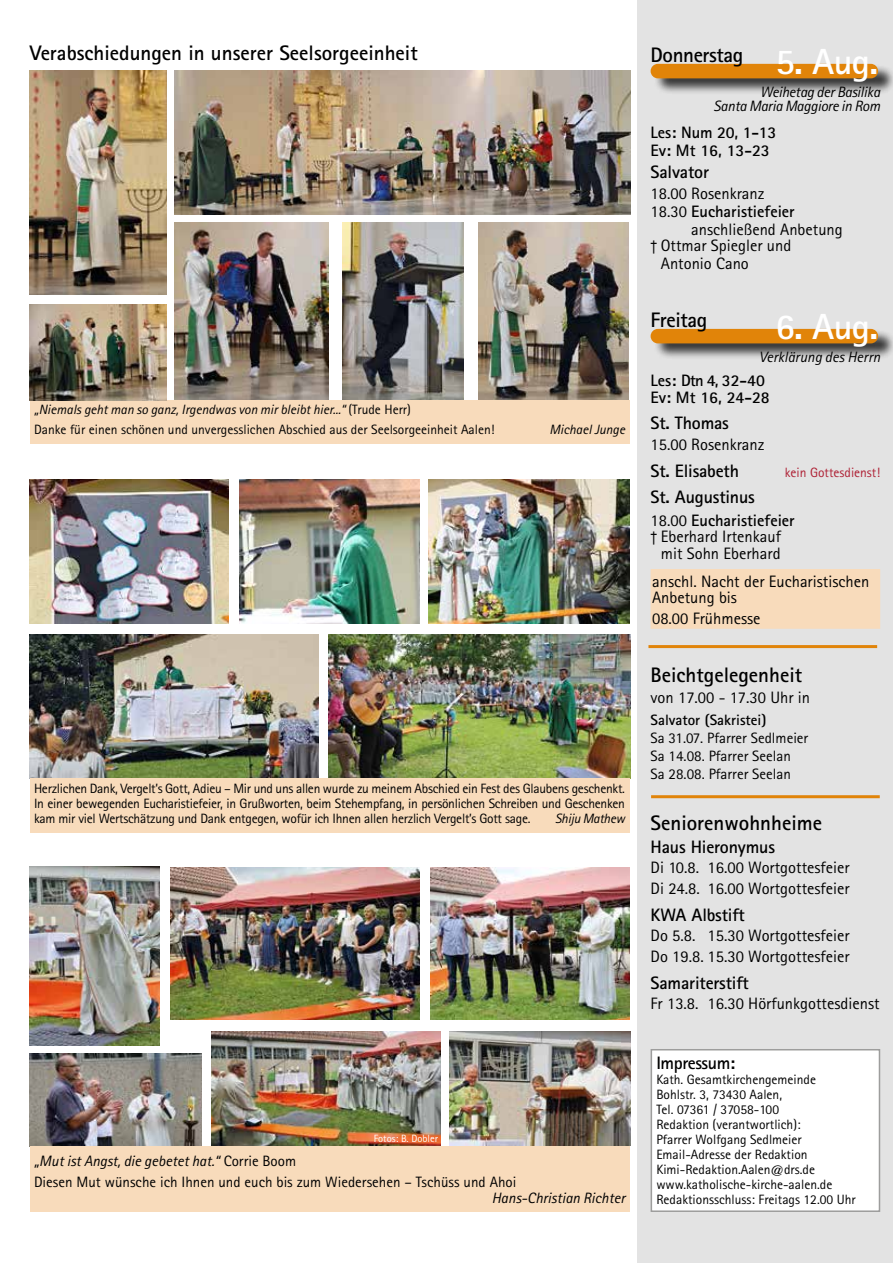
<style>
.page{position:relative;width:893px;height:1263px;background:#fff}
.page>*{position:absolute;margin:0;border:0;box-sizing:border-box;transform-origin:0 0}
.t1{font:700 36.3px "Rotis Sans Serif";color:#fff}
.t2{font:700 21px "Rotis Sans Serif";color:#000}
.t3{font:700 21px "Rotis Sans Serif";letter-spacing:-.02em;color:#000}
.t4{font:700 18px "Rotis Sans Serif";letter-spacing:-.01em;color:#000}
.t5{font:16.5px/20.7px "Rotis Sans Serif";color:#000}
.t6{font:700 16.5px/18px "Rotis Sans Serif";color:#000}
.t7{font:15px/18px "Rotis Sans Serif";color:#000}
.t8{font:italic 15px/14.5px "Rotis Sans Serif";letter-spacing:-.02em;color:#000;text-align:right}
.t9{font:italic 15px "Rotis Sans Serif";color:#000}
.t10{font:700 15px "Rotis Sans Serif";color:#000}
.t11{font:13.5px/15px "Rotis Sans Serif";color:#000}
.t12{font:13.5px "Rotis Sans Serif";color:#ae2034}
.t13{font:italic 13.5px "Rotis Sans Serif";color:#000}
.t14{font:italic 13.5px "Rotis Sans Serif";letter-spacing:-.02em;color:#000}
.t15{font:10.5px "Rotis Sans Serif";color:#fff}
.s1{font-style:italic}
.s2{font-size:36.3px;color:#fff}
.s3{font-weight:400}
.s4{font-family:"Arial Narrow";font-size:15px}
</style>
<div class="page">
<div style="left:638px;top:0;width:255px;height:1263px;background:#e3e3e3"></div>
<div style="left:653px;top:64px;width:240px;height:31px;background:#000;opacity:.75"></div>
<div style="left:651px;top:64px;width:227px;height:14px;background:#e18409;border-radius:7px"></div>
<div style="left:653px;top:329px;width:240px;height:31px;background:#000;opacity:.75"></div>
<div style="left:651px;top:329px;width:227px;height:14px;background:#e18409;border-radius:7px"></div>
<div style="left:651px;top:570px;width:228px;height:58px;background:#f8dbbb"></div>
<div style="left:651px;top:569px;width:229px;height:60px;border:2px solid #f8dbbb"></div>
<hr style="left:651px;top:795px;width:229px;height:3px;background:#e18409">
<div style="left:651px;top:1050px;width:228px;height:161px;background:#fff"></div>
<div style="left:651px;top:1049px;width:229px;height:163px;border:2px solid #9d9d9c"></div>
<hr style="left:648px;top:645px;width:229px;height:3px;background:#e18409">
<img style="left:175px;top:71px;width:455px;height:144px">
<img style="left:343px;top:223px;width:121px;height:177px">
<img style="left:175px;top:223px;width:154px;height:177px">
<img style="left:478px;top:223px;width:151px;height:177px">
<img style="left:30px;top:71px;width:136px;height:223px">
<div style="left:30px;top:400px;width:599px;height:43px;background:#f8dbbb"></div>
<img style="left:30px;top:304px;width:136px;height:96px">
<img style="left:30px;top:480px;width:198px;height:144px">
<img style="left:30px;top:634px;width:289px;height:144px">
<img style="left:429px;top:480px;width:200px;height:144px">
<img style="left:239px;top:480px;width:180px;height:144px">
<img style="left:328px;top:634px;width:302px;height:144px">
<div style="left:30px;top:778px;width:599px;height:54px;background:#f8dbbb"></div>
<img style="left:30px;top:867px;width:130px;height:178px">
<img style="left:211px;top:1031px;width:229px;height:115px">
<img style="left:430px;top:868px;width:199px;height:152px">
<img style="left:450px;top:1031px;width:181px;height:115px">
<img style="left:171px;top:868px;width:248px;height:152px">
<img style="left:30px;top:1053px;width:172px;height:93px">
<div style="left:30px;top:1146px;width:599px;height:65px;background:#f8dbbb"></div>
<h2 class="t2" style="left:30px;top:39px;width:390px">Verabschiedungen in unserer Seelsorgeeinheit</h2>
<p class="t11" style="left:34px;top:400px;width:462px;line-height:19.2px"><span class="s1">„Niemals geht man so ganz, Irgendwas von mir bleibt hier...“</span> (Trude Herr)<br>Danke für einen schönen und unvergesslichen Abschied aus der Seelsorgeeinheit Aalen!</p>
<p class="t13" style="left:549px;top:421px;width:77px">Michael Junge</p>
<p class="t11" style="left:34px;top:781px;width:593px;text-align:justify">Herzlichen Dank, Vergelt’s Gott, Adieu – Mir und uns allen wurde zu meinem Abschied ein Fest des Glaubens geschenkt.<br>In einer bewegenden Eucharistiefeier, in Grußworten, beim Stehempfang, in persönlichen Schreiben und Geschenken kam mir viel Wertschätzung und Dank entgegen, wofür ich Ihnen allen herzlich Vergelt’s Gott sage.</p>
<p class="t14" style="left:555px;top:810px;width:72px">Shiju Mathew</p>
<p class="t15" style="left:374px;top:1132px;width:66px">Fotos: B. Dobler</p>
<p class="t7" style="left:34px;top:1150px;width:484px;line-height:20.7px"><span class="s1">„Mut ist Angst, die gebetet hat.“</span> Corrie Boom<br>Diesen Mut wünsche ich Ihnen und euch bis zum Wiedersehen – Tschüss und Ahoi</p>
<p class="t9" style="left:492px;top:1189px;width:135px">Hans-Christian Richter</p>
<h2 class="t3" style="left:651px;top:42px;width:229px">Donnerstag <span class="s2">5. Aug.</span></h2>
<p class="t8" style="left:714px;top:84px;width:168px">Weihetag der Basilika<br>Santa Maria Maggiore in Rom</p>
<p class="t6" style="left:651px;top:123px;width:127px">Les: Num 20, 1-13<br>Ev: Mt 16, 13-23</p>
<h3 class="t4" style="left:651px;top:160px;width:60px">Salvator</h3>
<p class="t5" style="left:651px;top:183px;width:115px">18.00 Rosenkranz</p>
<p class="t6" style="left:651px;top:202px;width:146px"><span class="s3">18.30</span> Eucharistiefeier</p>
<p class="t5" style="left:691px;top:219px;width:153px">anschließend Anbetung</p>
<p class="t5" style="left:661px;top:236px;width:132px;line-height:18px;text-indent:-10px"><span class="s4">†</span> Ottmar Spiegler und<br>Antonio Cano</p>
<h2 class="t3" style="left:651px;top:307px;width:58px">Freitag</h2>
<h1 class="t1" style="left:775px;top:304px;width:104px">6. Aug.</h1>
<p class="t9" style="left:759px;top:348px;width:123px">Verklärung des Herrn</p>
<p class="t6" style="left:651px;top:372px;width:121px;line-height:16.5px">Les: Dtn 4, 32-40<br>Ev: Mt 16, 24-28</p>
<h3 class="t4" style="left:651px;top:412px;width:80px">St. Thomas</h3>
<p class="t5" style="left:651px;top:434px;width:115px">15.00 Rosenkranz</p>
<h3 class="t4" style="left:651px;top:459px;width:90px">St. Elisabeth</h3>
<p class="t12" style="left:785px;top:464px;width:97px">kein Gottesdienst!</p>
<h3 class="t4" style="left:651px;top:486px;width:106px">St. Augustinus</h3>
<p class="t6" style="left:651px;top:511px;width:146px"><span class="s3">18.00</span> Eucharistiefeier</p>
<p class="t5" style="left:651px;top:526px;width:132px"><span class="s4">†</span> Eberhard Irtenkauf</p>
<p class="t5" style="left:661px;top:542px;width:121px">mit Sohn Eberhard</p>
<p class="t5" style="left:652px;top:573px;width:219px;line-height:16.5px">anschl. Nacht der Eucharistischen<br>Anbetung bis</p>
<p class="t5" style="left:652px;top:608px;width:110px">08.00 Frühmesse</p>
<h2 class="t2" style="left:651px;top:662px;width:153px">Beichtgelegenheit</h2>
<p class="t5" style="left:651px;top:687px;width:161px">von 17.00 - 17.30 Uhr in</p>
<p class="t10" style="left:651px;top:711px;width:117px">Salvator (Sakristei)</p>
<p class="t7" style="left:651px;top:729px;width:159px">Sa 31.07. Pfarrer Sedlmeier<br>Sa 14.08. Pfarrer Seelan<br>Sa 28.08. Pfarrer Seelan</p>
<h2 class="t2" style="left:651px;top:810px;width:173px">Seniorenwohnheime</h2>
<h3 class="t4" style="left:651px;top:835px;width:126px">Haus Hieronymus</h3>
<p class="t5" style="left:651px;top:857px;width:201px">Di 10.8. 16.00 Wortgottesfeier<br>Di 24.8. 16.00 Wortgottesfeier</p>
<h3 class="t4" style="left:651px;top:903px;width:96px">KWA Albstift</h3>
<p class="t5" style="left:651px;top:925px;width:201px">Do 5.8. 15.30 Wortgottesfeier<br>Do 19.8. 15.30 Wortgottesfeier</p>
<h3 class="t4" style="left:651px;top:971px;width:100px">Samariterstift</h3>
<p class="t5" style="left:651px;top:993px;width:230px">Fr 13.8. 16.30 Hörfunkgottesdienst</p>
<h3 class="t4" style="left:656px;top:1051px;width:80px">Impressum:</h3>
<p class="t11" style="left:656px;top:1072px;width:201px">Kath. Gesamtkirchengemeinde<br>Bohlstr. 3, 73430 Aalen,<br>Tel. 07361 / 37058-100<br>Redaktion (verantwortlich):<br>Pfarrer Wolfgang Sedlmeier<br>Email-Adresse der Redaktion<br>Kimi-Redaktion.Aalen@drs.de www.katholische-kirche-aalen.de<br>Redaktionsschluss: Freitags 12.00 Uhr</p>
</div>
